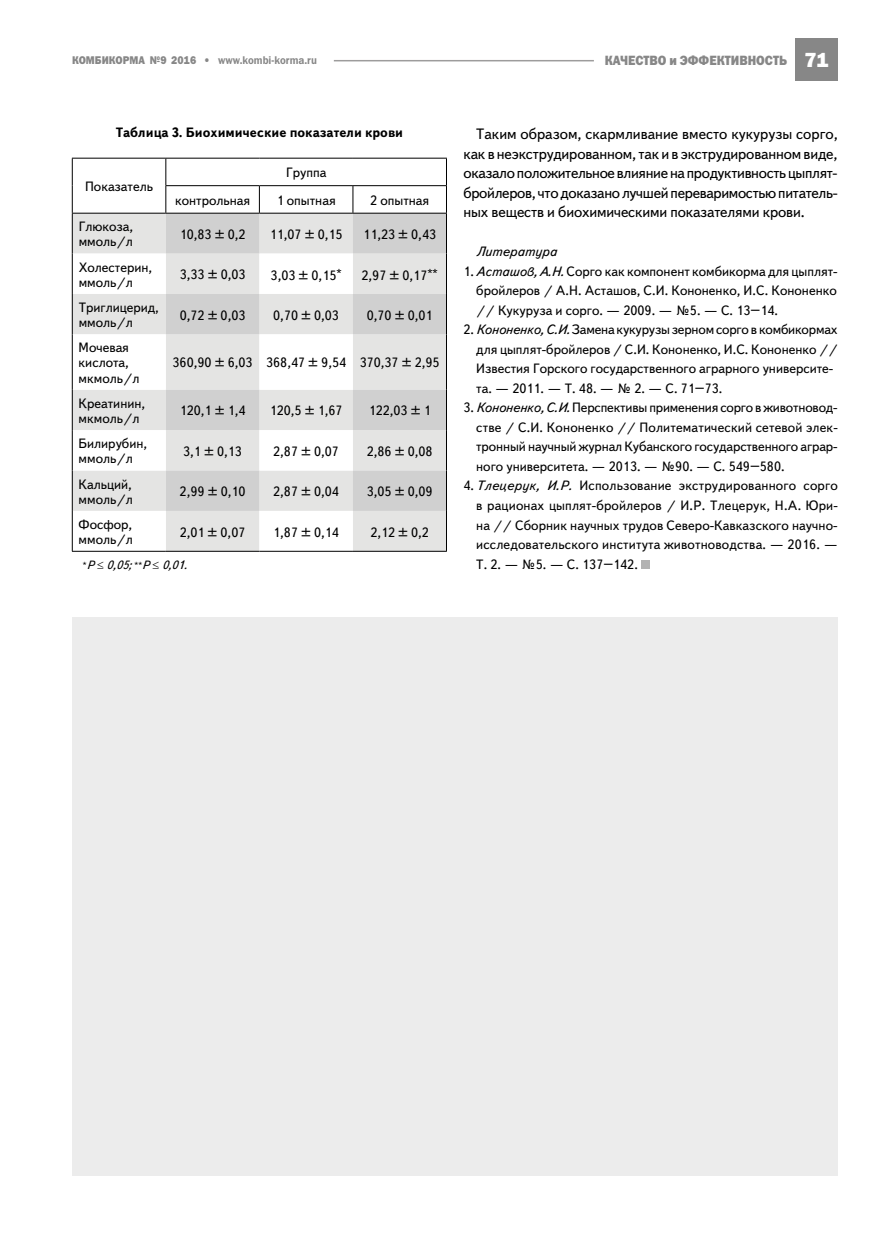
<style>
.page{position:relative;width:893px;height:1234px;background:#fff}
.page>*{position:absolute;margin:0;border:0;box-sizing:border-box;transform-origin:0 0}
.t1{font:15px/19.5px "Text Book C";letter-spacing:-.01em;color:#000;text-align:justify}
.t2{font:13.5px/19.5px "Text Book C";color:#000}
.t3{font:700 13.5px "Text Book C";color:#000}
.t4{font:13.5px "Franklin Gothic Heavy C";color:#878787;scale:.9 1}
.t5{font:italic 13.5px "Text Book C";color:#000}
.t6{font:italic 12px "Text Book C";color:#000}
.t7{font:11.25px "Franklin Gothic Demi C";color:#878787;scale:.9 1}
.t8{font:11.25px "Franklin Gothic Heavy C";color:#878787;scale:.9 1}
.s1{font-family:"Franklin Gothic Heavy C"}
.s2{font-family:"Franklin Gothic";font-weight:800;font-size:21px;color:#fff}
.s3{font-style:italic}
</style>
<div class="page">
<div style="left:795px;top:38px;width:43px;height:43px;background:#878787"></div>
<hr style="left:334px;top:60px;width:260px;height:1px;background:#9d9c9c">
<div style="left:641px;top:559px;width:9px;height:9px;background:#b2b2b2"></div>
<div style="left:73px;top:214px;width:373px;height:337px;background:#e4e4e3"></div>
<svg style="left:166px;top:214px;width:280px;height:297px;background:#d9d9d8"></svg>
<svg style="left:73px;top:253px;width:280px;height:298px;fill:#e4e4e3"></svg>
<hr style="left:72px;top:158px;width:94px;height:1px;background:#000">
<svg style="left:72px;top:158px;width:1px;height:55px"></svg>
<hr style="left:166px;top:158px;width:93px;height:1px;background:#000">
<hr style="left:259px;top:158px;width:94px;height:1px;background:#000">
<hr style="left:353px;top:158px;width:94px;height:1px;background:#000">
<hr style="left:165px;top:185px;width:94px;height:1px;background:#000">
<svg style="left:165px;top:158px;width:1px;height:55px"></svg>
<hr style="left:259px;top:185px;width:94px;height:1px;background:#000">
<svg style="left:259px;top:186px;width:1px;height:27px"></svg>
<hr style="left:353px;top:185px;width:94px;height:1px;background:#000">
<svg style="left:353px;top:186px;width:1px;height:27px"></svg>
<svg style="left:446px;top:158px;width:1px;height:55px"></svg>
<hr style="left:72px;top:213px;width:94px;height:1px;background:#000">
<hr style="left:72px;top:213px;width:1px;height:40px;background:#000">
<hr style="left:166px;top:213px;width:93px;height:1px;background:#000">
<hr style="left:259px;top:213px;width:94px;height:1px;background:#000">
<hr style="left:353px;top:213px;width:94px;height:1px;background:#000">
<hr style="left:446px;top:213px;width:1px;height:40px;background:#000">
<hr style="left:72px;top:253px;width:1px;height:41px;background:#000">
<hr style="left:446px;top:253px;width:1px;height:41px;background:#000">
<hr style="left:72px;top:294px;width:1px;height:40px;background:#000">
<hr style="left:446px;top:294px;width:1px;height:40px;background:#000">
<hr style="left:72px;top:334px;width:1px;height:55px;background:#000">
<hr style="left:446px;top:334px;width:1px;height:55px;background:#000">
<hr style="left:72px;top:389px;width:1px;height:41px;background:#000">
<hr style="left:446px;top:389px;width:1px;height:41px;background:#000">
<hr style="left:72px;top:430px;width:1px;height:40px;background:#000">
<hr style="left:446px;top:430px;width:1px;height:40px;background:#000">
<hr style="left:72px;top:470px;width:1px;height:41px;background:#000">
<hr style="left:446px;top:470px;width:1px;height:41px;background:#000">
<hr style="left:72px;top:511px;width:1px;height:40px;background:#000">
<hr style="left:446px;top:511px;width:1px;height:40px;background:#000">
<hr style="left:72px;top:551px;width:94px;height:1px;background:#000">
<hr style="left:166px;top:551px;width:93px;height:1px;background:#000">
<hr style="left:259px;top:551px;width:94px;height:1px;background:#000">
<hr style="left:353px;top:551px;width:94px;height:1px;background:#000">
<div style="left:72px;top:617px;width:766px;height:557px;background:#ececec"></div>
<p class="t8" style="left:72px;top:54px;width:42px">КОМБИКО</p>
<p class="t7" style="left:123px;top:54px;width:217px"><span class="s1">РМА №9 2016 •</span> www.kombi-korma.ru</p>
<p class="t4" style="left:605px;top:53px;width:250px">качество и эффективность <span class="s2">71</span></p>
<p class="t3" style="left:116px;top:124px;width:289px">Таблица 3. Биохимические показатели крови</p>
<p class="t2" style="left:85px;top:177px;width:70px">Показатель</p>
<p class="t2" style="left:286px;top:163px;width:42px">Группа</p>
<p class="t2" style="left:175px;top:190px;width:77px">контрольная</p>
<p class="t2" style="left:277px;top:190px;width:60px">1 опытная</p>
<p class="t2" style="left:370px;top:190px;width:61px">2 опытная</p>
<p class="t2" style="left:79px;top:219px;width:56px;line-height:15px">Глюкоза, ммоль/л</p>
<p class="t2" style="left:180px;top:224px;width:67px">10,83 ± 0,2</p>
<p class="t2" style="left:270px;top:224px;width:74px">11,07 ± 0,15</p>
<p class="t2" style="left:363px;top:224px;width:74px">11,23 ± 0,43</p>
<p class="t2" style="left:79px;top:260px;width:75px;line-height:15px">Холестерин, ммоль/л</p>
<p class="t2" style="left:180px;top:265px;width:67px">3,33 ± 0,03</p>
<p class="t2" style="left:271px;top:266px;width:73px">3,03 ± 0,15<sup>*</sup></p>
<p class="t2" style="left:362px;top:266px;width:78px">2,97 ± 0,17<sup>**</sup></p>
<p class="t2" style="left:79px;top:300px;width:82px;line-height:15px">Триглицерид, ммоль/л</p>
<p class="t2" style="left:180px;top:305px;width:67px">0,72 ± 0,03</p>
<p class="t2" style="left:273px;top:305px;width:67px">0,70 ± 0,03</p>
<p class="t2" style="left:367px;top:305px;width:67px">0,70 ± 0,01</p>
<p class="t2" style="left:79px;top:340px;width:62px;line-height:15px">Мочевая кислота, мкмоль/л</p>
<p class="t2" style="left:173px;top:353px;width:269px">360,90 ± 6,03 368,47 ± 9,54 370,37 ± 2,95</p>
<p class="t2" style="left:79px;top:396px;width:68px;line-height:15px">Креатинин, мкмоль/л</p>
<p class="t2" style="left:180px;top:401px;width:67px">120,1 ± 1,4</p>
<p class="t2" style="left:270px;top:401px;width:74px">120,5 ± 1,67</p>
<p class="t2" style="left:369px;top:401px;width:64px">122,03 ± 1</p>
<p class="t2" style="left:79px;top:436px;width:70px;line-height:15px">Билирубин, ммоль/л</p>
<p class="t2" style="left:183px;top:441px;width:60px">3,1 ± 0,13</p>
<p class="t2" style="left:273px;top:441px;width:67px">2,87 ± 0,07</p>
<p class="t2" style="left:367px;top:441px;width:67px">2,86 ± 0,08</p>
<p class="t2" style="left:79px;top:476px;width:56px;line-height:15px">Кальций, ммоль/л</p>
<p class="t2" style="left:180px;top:482px;width:67px">2,99 ± 0,10</p>
<p class="t2" style="left:273px;top:482px;width:67px">2,87 ± 0,04</p>
<p class="t2" style="left:367px;top:482px;width:67px">3,05 ± 0,09</p>
<p class="t2" style="left:79px;top:517px;width:56px;line-height:15px">Фосфор, ммоль/л</p>
<p class="t2" style="left:180px;top:522px;width:67px">2,01 ± 0,07</p>
<p class="t2" style="left:273px;top:522px;width:67px">1,87 ± 0,14</p>
<p class="t2" style="left:370px;top:522px;width:60px">2,12 ± 0,2</p>
<p class="t6" style="left:83px;top:558px;width:106px"><sup>*</sup>Р ≤ 0,05; <sup>**</sup>Р ≤ 0,01.</p>
<p class="t1" style="left:463px;top:125px;width:376px;text-indent:13px">Таким образом, скармливание вместо кукурузы сорго, как в неэкструдированном, так и в экструдированном виде, оказало положительное влияние на продуктивность цыплят&shy;бройлеров, что доказано лучшей переваримостью питатель&shy;ных веществ и биохимическими показателями крови.</p>
<p class="t5" style="left:476px;top:244px;width:82px">Литература</p>
<p class="t2" style="left:463px;top:262px;width:376px">1.<span class="s3">Асташов, А.Н.</span> Сорго как компонент комбикорма для цыплят-</p>
<p class="t2" style="left:476px;top:281px;width:362px">бройлеров / А.Н. Асташов, С.И. Кононенко, И.С. Кононенко</p>
<p class="t2" style="left:476px;top:301px;width:303px">// Кукуруза и сорго. — 2009. — №5. — С. 13–14.</p>
<p class="t2" style="left:476px;top:320px;width:363px;text-indent:-13px">2. <span class="s3">Кононенко, С.И.</span> Замена кукурузы зерном сорго в комбикормах для цыплят-бройлеров / С.И. Кононенко, И.С. Кононенко // Известия Горского государственного аграрного университе&shy;та. — 2011. — Т. 48. — № 2. — С. 71–73.</p>
<p class="t2" style="left:476px;top:398px;width:363px;text-align:justify;text-indent:-13px">3. <span class="s3">Кононенко, С.И.</span> Перспективы применения сорго в животновод&shy;стве / С.И. Кононенко // Политематический сетевой элек&shy;тронный научный журнал Кубанского государственного аграр&shy;ного университета. — 2013. — №90. — С. 549–580.</p>
<p class="t2" style="left:476px;top:476px;width:363px;text-align:justify;text-indent:-13px">4. <span class="s3">Тлецерук, И.Р.</span> Использование экструдированного сорго в рационах цыплят-бройлеров / И.Р. Тлецерук, Н.А. Юри&shy;на // Сборник научных трудов Северо-Кавказского научно&shy;исследовательского института животноводства. — 2016. — Т. 2. — №5. — С. 137–142.</p>
</div>
